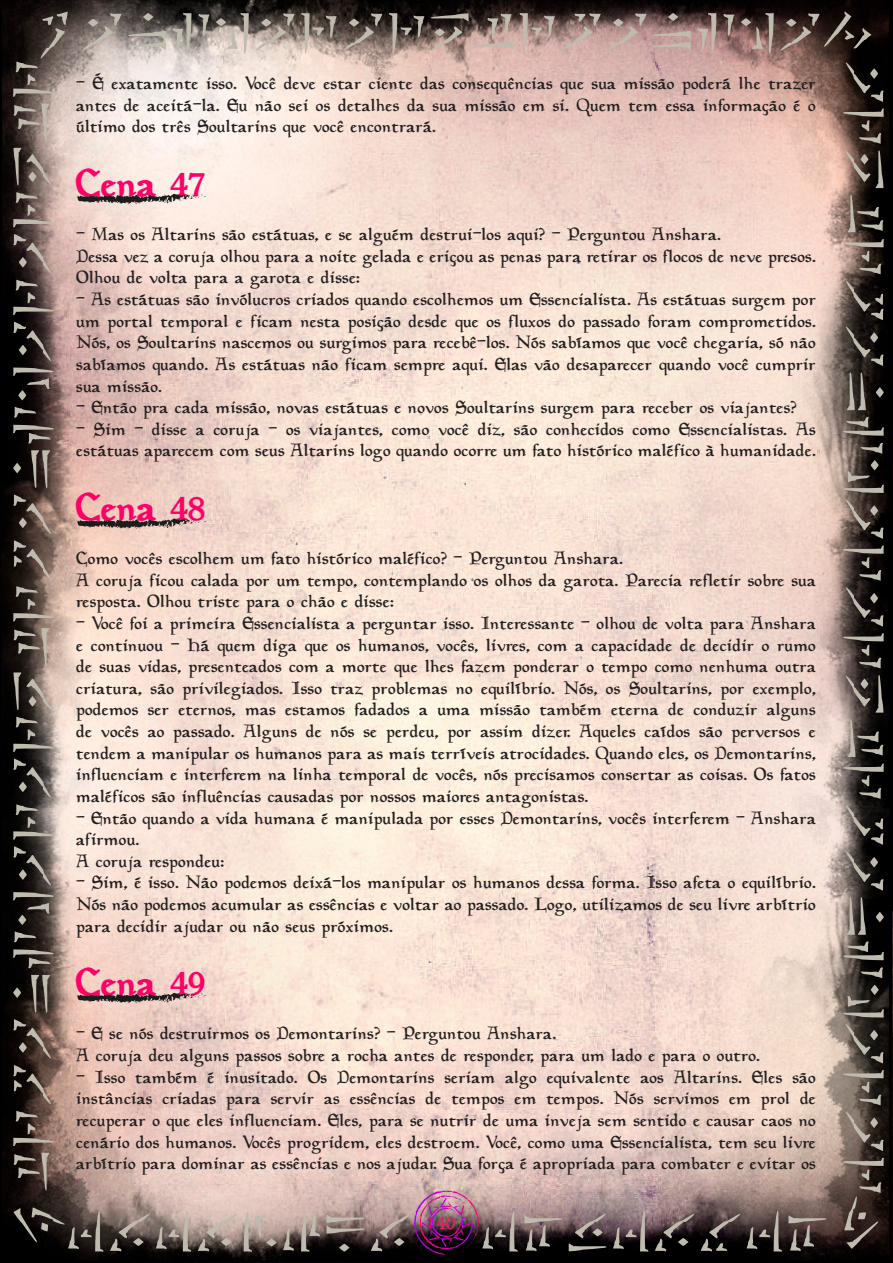
<style>
.page{position:relative;width:893px;height:1263px;background:#fff}
.page>*{position:absolute;margin:0;border:0;box-sizing:border-box;transform-origin:0 0}
.t1{font:50.55px "Dovahkiin";color:#bfbbae;scale:1.06 1}
.t2{font:700 39px "Planewalker";color:#f06}
.t3{font:700 21px "Planewalker";color:#d7285d}
.t4{font:18px/21.6px "Planewalker";color:#231f20;text-align:justify}
</style>
<div class="page">
<img style="left:0;top:0;width:893px;height:1263px">
<img style="left:414px;top:1191px;width:65px;height:65px">
<svg style="left:77px;top:193px;width:134px;height:12px;background:#a99e98"></svg>
<svg style="left:77px;top:518px;width:134px;height:11px"></svg>
<svg style="left:77px;top:992px;width:134px;height:12px;background:#a49088"></svg>
<svg style="left:13px;top:1192px;width:52px;height:52px;background:#140e0c"></svg>
<svg style="left:30px;top:11px;width:48px;height:48px;background:#463c38"></svg>
<svg style="left:821px;top:11px;width:52px;height:54px;background:#1a100d"></svg>
<svg style="left:828px;top:1196px;width:53px;height:53px;background:#332421"></svg>
<h1 class="t1" style="left:11px;top:1190px;width:1072px;rotate:-90deg">TROANSHARARETROANSHARARETR</h1>
<h1 class="t1" style="left:82px;top:11px;width:703px">ANSHARARETROANSHA</h1>
<p class="t4" style="left:77px;top:73px;width:741px">- É exatamente isso. Você deve estar ciente das consequências que sua missão poderá lhe trazer antes de aceitá-la. Eu não sei os detalhes da sua missão em si. Quem tem essa informação é o último dos três Soultarins que você encontrará.</p>
<p class="t2" style="left:77px;top:159px;width:131px">Cena 47</p>
<p class="t4" style="left:77px;top:224px;width:646px">- Mas os Altarins são estátuas, e se alguém destrui-los aqui? - Perguntou Anshara.</p>
<p class="t4" style="left:77px;top:246px;width:741px">Dessa vez a coruja olhou para a noite gelada e eriçou as penas para retirar os ffllocos de neve presos.<br>Olhou de volta para a garota e disse:</p>
<p class="t4" style="left:77px;top:289px;width:741px">- As estátuas são invólucros criados quando escolhemos um Essencialista. As estátuas surgem por um portal temporal e ffiicam nesta posição desde que os fflluxos do passado foram comprometidos.<br>Nós, os Soultarins nascemos ou surgimos para recebê-los. Nós sabíamos que você chegaria, só não sabíamos quando. As estátuas não ffiicam sempre aqui. Elas vão desaparecer quando você cumprir sua missão.</p>
<p class="t4" style="left:77px;top:397px;width:722px">- Então pra cada missão, novas estátuas e novos Soultarins surgem para receber os viajantes?</p>
<p class="t4" style="left:77px;top:418px;width:741px">- Sim - disse a coruja - os viajantes, como você diz, são conhecidos como Essencialistas. As estátuas aparecem com seus Altarins logo quando ocorre um fato histórico maléffiico à humanidade.</p>
<p class="t2" style="left:77px;top:483px;width:131px">Cena 48</p>
<p class="t4" style="left:77px;top:548px;width:548px">Como vocês escolhem um fato histórico maléffiico? - Perguntou Anshara.</p>
<p class="t4" style="left:77px;top:570px;width:741px">A coruja ffiicou calada por um tempo, contemplando os olhos da garota. Parecia refflletir sobre sua resposta. Olhou triste para o chão e disse:</p>
<p class="t4" style="left:77px;top:613px;width:741px">- Você foi a primeira Essencialista a perguntar isso. Interessante - olhou de volta para Anshara e continuou - Há quem diga que os humanos, vocês, livres, com a capacidade de decidir o rumo de suas vidas, presenteados com a morte que lhes fazem ponderar o tempo como nenhuma outra criatura, são privilegiados. Isso traz problemas no equilíbrio. Nós, os Soultarins, por exemplo, podemos ser eternos, mas estamos fadados a uma missão também eterna de conduzir alguns de vocês ao passado. Alguns de nós se perdeu, por assim dizer. Aqueles caídos são perversos e tendem a manipular os humanos para as mais terríveis atrocidades. Quando eles, os Demontarins, infflluenciam e interferem na linha temporal de vocês, nós precisamos consertar as coisas. Os fatos maléffiicos são infflluências causadas por nossos maiores antagonistas.</p>
<p class="t4" style="left:77px;top:807px;width:741px">- Então quando a vida humana é manipulada por esses Demontarins, vocês interferem - Anshara affiirmou.</p>
<p class="t4" style="left:77px;top:850px;width:150px">A coruja respondeu:</p>
<p class="t4" style="left:77px;top:872px;width:741px">- Sim, é isso. Não podemos deixá-los manipular os humanos dessa forma. Isso afeta o equilíbrio.<br>Nós não podemos acumular as essências e voltar ao passado. Logo, utilizamos de seu livre arbítrio para decidir ajudar ou não seus próximos.</p>
<p class="t2" style="left:77px;top:958px;width:131px">Cena 49</p>
<p class="t4" style="left:77px;top:1023px;width:482px">- E se nós destruirmos os Demontarins? - Perguntou Anshara.</p>
<p class="t4" style="left:77px;top:1045px;width:686px">A coruja deu alguns passos sobre a rocha antes de responder, para um lado e para o outro.</p>
<p class="t4" style="left:77px;top:1066px;width:741px">- Isso também é inusitado. Os Demontarins seriam algo equivalente aos Altarins. Eles são instâncias criadas para servir as essências de tempos em tempos. Nós servimos em prol de recuperar o que eles infflluenciam. Eles, para se nutrir de uma inveja sem sentido e causar caos no cenário dos humanos. Vocês progridem, eles destroem. Você, como uma Essencialista, tem seu livre arbítrio para dominar as essências e nos ajudar. Sua força é apropriada para combater e evitar os</p>
<h1 class="t1" style="left:410px;top:1253px;width:330px;rotate:-180deg">ANSHARAR</h1>
<p class="t3" style="left:437px;top:1209px;width:21px">40</p>
<h1 class="t1" style="left:826px;top:1253px;width:332px;rotate:-180deg">TROARETR</h1>
<h1 class="t1" style="left:886px;top:63px;width:1074px;rotate:90deg">ARETROANSHARARETROANSHARAR</h1>
</div>
